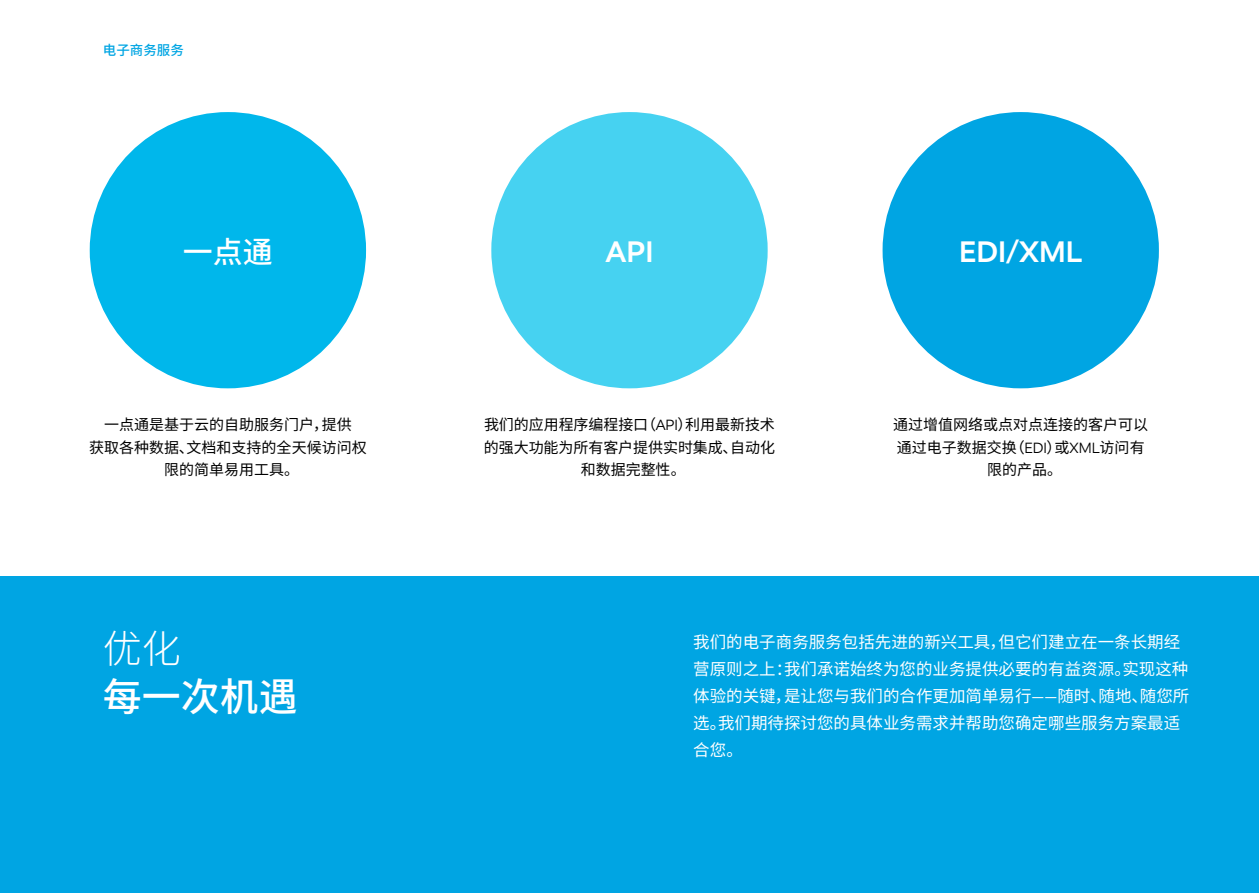
<style>
.page{position:relative;width:1259px;height:893px;background:#fff}
.page>*{position:absolute;margin:0;border:0;box-sizing:border-box;transform-origin:0 0}
.t1{font:500 39px "Noto Sans CJ Ksc";color:#fff}
.t2{font:300 39px "Noto Sans CJ Ksc";color:#fff}
.t3{font:600 30px "E Mprint";color:#fff}
.t4{font:500 30px "Noto Sans CJ Ksc";color:#fff}
.t5{font:16.5px/27px "Noto Sans CJ Ksc";color:#fff}
.t6{font:15px/22.5px "Noto Sans CJ Ksc";color:#000;text-align:center}
.t7{font:500 13.5px "Noto Sans CJ Ksc";color:#00a5e3}
.s1{font-family:"E Mprint"}
</style>
<div class="page">
<div style="left:882px;top:112px;width:277px;height:276px;background:#00a5e3;border-radius:50%"></div>
<div style="left:491px;top:112px;width:276px;height:276px;background:#46d2f1;border-radius:50%"></div>
<div style="left:0;top:576px;width:1259px;height:317px;background:#00a5e3"></div>
<div style="left:90px;top:112px;width:276px;height:276px;background:#00b7eb;border-radius:50%"></div>
<p class="t7" style="left:103px;top:42px;width:82px">电子商务服务</p>
<h2 class="t4" style="left:183px;top:235px;width:91px">一点通</h2>
<h2 class="t3" style="left:605px;top:233px;width:49px">API</h2>
<h2 class="t3" style="left:959px;top:233px;width:124px">EDI/XML</h2>
<p class="t6" style="left:484px;top:414px;width:293px">我们的应用程序编程接口（<span class="s1">API</span>）利用最新技术的强大功能为所有客户提供实时集成、自动化和数据完整性。</p>
<p class="t6" style="left:89px;top:414px;width:279px">一点通是基于云的自助服务门户，提供<br>获取各种数据、文档和支持的全天候访问权限的简单易用工具。</p>
<p class="t6" style="left:893px;top:414px;width:256px">通过增值网络或点对点连接的客户可以通过电子数据交换（<span class="s1">EDI</span>）或<span class="s1">XML</span>访问有限的产品。</p>
<h1 class="t2" style="left:103px;top:626px;width:79px">优化</h1>
<h1 class="t1" style="left:103px;top:674px;width:197px">每一次机遇</h1>
<p class="t5" style="left:693px;top:629px;width:497px">我们的电子商务服务包括先进的新兴工具，但它们建立在一条长期经营原则之上：我们承诺始终为您的业务提供必要的有益资源。实现这种体验的关键，是让您与我们的合作更加简单易行<span class="s1">——</span>随时、随地、随您所选。我们期待探讨您的具体业务需求并帮助您确定哪些服务方案最适合您。</p>
</div>
